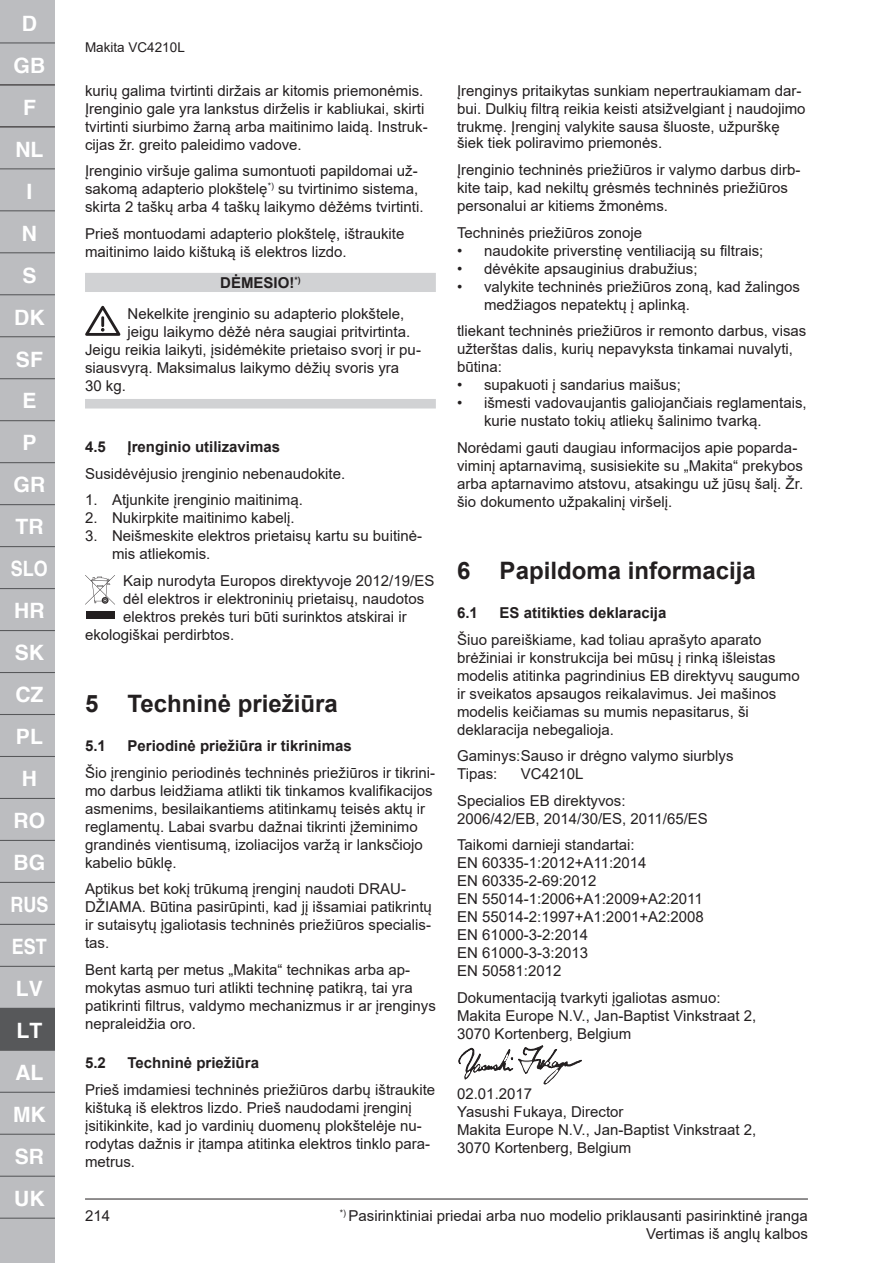
<style>
.page{position:relative;width:893px;height:1263px;background:#fff}
.page>*{position:absolute;margin:0;border:0;box-sizing:border-box;transform-origin:0 0}
.t1{font:700 24px "Arial";color:#231f20}
.t2{font:700 21.15px/42px "Helvetica";color:#fff;text-align:center}
.t3{font:15px/18px "Arial";color:#231f20}
.t4{font:700 15px "Arial";color:#231f20}
.t5{font:13.5px "Arial";color:#231f20}
.s1{font-weight:700}
</style>
<div class="page">
<hr style="left:85px;top:1199px;width:723px;height:1px;background:#231f20">
<div style="left:0;top:1198px;width:55px;height:65px;background:#bcbdc0"></div>
<div style="left:0;top:1px;width:55px;height:1197px;background:#bcbdc0"></div>
<div style="left:0;top:1008px;width:55px;height:42px;background:#57585a"></div>
<hr style="left:0;top:168px;width:55px;height:1px;background:#57585a">
<hr style="left:0;top:210px;width:55px;height:1px;background:#57585a">
<hr style="left:0;top:252px;width:55px;height:1px;background:#57585a">
<hr style="left:0;top:294px;width:55px;height:1px;background:#57585a">
<hr style="left:0;top:336px;width:55px;height:1px;background:#57585a">
<hr style="left:0;top:378px;width:55px;height:1px;background:#57585a">
<hr style="left:0;top:420px;width:55px;height:1px;background:#57585a">
<hr style="left:0;top:462px;width:55px;height:1px;background:#57585a">
<hr style="left:0;top:504px;width:55px;height:1px;background:#57585a">
<hr style="left:0;top:546px;width:55px;height:1px;background:#57585a">
<hr style="left:0;top:588px;width:55px;height:1px;background:#57585a">
<hr style="left:0;top:630px;width:55px;height:1px;background:#57585a">
<hr style="left:0;top:672px;width:55px;height:1px;background:#57585a">
<hr style="left:0;top:714px;width:55px;height:1px;background:#57585a">
<hr style="left:0;top:756px;width:55px;height:1px;background:#57585a">
<hr style="left:0;top:798px;width:55px;height:1px;background:#57585a">
<hr style="left:0;top:840px;width:55px;height:1px;background:#57585a">
<hr style="left:0;top:882px;width:55px;height:1px;background:#57585a">
<hr style="left:0;top:924px;width:55px;height:1px;background:#57585a">
<hr style="left:0;top:966px;width:55px;height:1px;background:#57585a">
<hr style="left:0;top:1050px;width:55px;height:1px;background:#57585a">
<hr style="left:0;top:1092px;width:55px;height:1px;background:#57585a">
<hr style="left:0;top:1134px;width:55px;height:1px;background:#57585a">
<hr style="left:0;top:1176px;width:55px;height:1px;background:#57585a">
<hr style="left:0;top:1217px;width:55px;height:2px;background:#57585a">
<hr style="left:0;top:42px;width:55px;height:1px;background:#57585a">
<hr style="left:0;top:84px;width:55px;height:1px;background:#231f20">
<hr style="left:0;top:126px;width:55px;height:1px;background:#231f20">
<div style="left:85px;top:273px;width:351px;height:19px;background:#d1d2d4"></div>
<div style="left:85px;top:399px;width:351px;height:9px;background:#d1d2d4"></div>
<svg style="left:85px;top:306px;width:36px;height:30px"></svg>
<div style="left:86px;top:612px;width:28px;height:7px;background:#231f20"></div>
<svg style="left:85px;top:575px;width:30px;height:30px"></svg>
<svg style="left:458px;top:1045px;width:124px;height:39px"></svg>
<h2 class="t2" style="left:10px;top:2px;width:39px">D<br>GB<br>F<br>NL<br>I<br>N<br>S<br>DK<br>SF<br>E<br>P<br>GR<br>TR<br>SLO<br>HR<br>SK<br>CZ<br>PL<br>H<br>RO<br>BG<br>RUS<br>EST<br>LV<br>LT<br>AL<br>MK<br>SR<br>UK</h2>
<p class="t5" style="left:85px;top:43px;width:101px">Makita VC4210L</p>
<p class="t3" style="left:85px;top:82px;width:344px">kurių galima tvirtinti diržais ar kitomis priemonėmis.<br>Įrenginio gale yra lankstus dirželis ir kabliukai, skirti tvirtinti siurbimo žarną arba maitinimo laidą. Instruk&shy;cijas žr. greito paleidimo vadove.</p>
<p class="t3" style="left:85px;top:162px;width:340px">Įrenginio viršuje galima sumontuoti papildomai už&shy;sakomą adapterio plokštelę<sup>*)</sup> su tvirtinimo sistema, skirta 2 taškų arba 4 taškų laikymo dėžėms tvirtinti.</p>
<p class="t3" style="left:85px;top:225px;width:321px">Prieš montuodami adapterio plokštelę, ištraukite maitinimo laido kištuką iš elektros lizdo.</p>
<p class="t3" style="left:128px;top:267px;width:278px;line-height:30.8px;text-indent:93px"><span class="s1">DĖMESIO!</span><sup>*)<br></sup>Nekelkite įrenginio su adapterio plokštele,</p>
<p class="t3" style="left:85px;top:322px;width:337px;text-indent:43px">jeigu laikymo dėžė nėra saugiai pritvirtinta.<br>Jeigu reikia laikyti, įsidėmėkite prietaiso svorį ir pu&shy;siausvyrą. Maksimalus laikymo dėžių svoris yra<br>30 kg.</p>
<p class="t4" style="left:85px;top:441px;width:22px">4.5</p>
<p class="t4" style="left:128px;top:437px;width:154px">Įrenginio utilizavimas</p>
<p class="t3" style="left:85px;top:464px;width:262px">Susidėvėjusio įrenginio nebenaudokite.</p>
<p class="t3" style="left:85px;top:491px;width:219px">1. Atjunkite įrenginio maitinimą.</p>
<p class="t3" style="left:85px;top:509px;width:211px">2. Nukirpkite maitinimo kabelį.</p>
<p class="t3" style="left:112px;top:527px;width:312px;text-indent:-27px">3. Neišmeskite elektros prietaisų kartu su buitinė&shy;mis atliekomis.</p>
<p class="t3" style="left:123px;top:571px;width:313px">Kaip nurodyta Europos direktyvoje 2012/19/ES</p>
<p class="t3" style="left:123px;top:589px;width:302px">dėl elektros ir elektroninių prietaisų, naudotos</p>
<p class="t3" style="left:123px;top:607px;width:285px">elektros prekės turi būti surinktos atskirai ir</p>
<p class="t3" style="left:85px;top:625px;width:151px">ekologiškai perdirbtos.</p>
<h1 class="t1" style="left:85px;top:695px;width:254px">5 Techninė priežiūra</h1>
<p class="t4" style="left:85px;top:740px;width:22px">5.1</p>
<p class="t4" style="left:128px;top:736px;width:226px">Periodinė priežiūra ir tikrinimas</p>
<p class="t3" style="left:85px;top:763px;width:352px">Šio įrenginio periodinės techninės priežiūros ir tikrini&shy;mo darbus leidžiama atlikti tik tinkamos kvalifikacijos asmenims, besilaikantiems atitinkamų teisės aktų ir reglamentų. Labai svarbu dažnai tikrinti įžeminimo grandinės vientisumą, izoliacijos varžą ir lanksčiojo kabelio būklę.</p>
<p class="t3" style="left:85px;top:880px;width:348px">Aptikus bet kokį trūkumą įrenginį naudoti DRAU-DŽIAMA. Būtina pasirūpinti, kad jį išsamiai patikrintų ir sutaisytų įgaliotasis techninės priežiūros specialis&shy;tas.</p>
<p class="t3" style="left:85px;top:960px;width:352px">Bent kartą per metus „Makita“ technikas arba ap&shy;mokytas asmuo turi atlikti techninę patikrą, tai yra patikrinti filtrus, valdymo mechanizmus ir ar įrenginys nepraleidžia oro.</p>
<p class="t4" style="left:85px;top:1057px;width:22px">5.2</p>
<p class="t4" style="left:128px;top:1053px;width:133px">Techninė priežiūra</p>
<p class="t3" style="left:85px;top:1080px;width:352px">Prieš imdamiesi techninės priežiūros darbų ištraukite kištuką iš elektros lizdo. Prieš naudodami įrenginį įsitikinkite, kad jo vardinių duomenų plokštelėje nu&shy;rodytas dažnis ir įtampa atitinka elektros tinklo para&shy;metrus.</p>
<p class="t3" style="left:457px;top:82px;width:350px">Įrenginys pritaikytas sunkiam nepertraukiamam dar&shy;bui. Dulkių filtrą reikia keisti atsižvelgiant į naudojimo trukmę. Įrenginį valykite sausa šluoste, užpurškę</p>
<p class="t3" style="left:457px;top:130px;width:345px;line-height:26.5px">šiek tiek poliravimo priemonės.<br>Įrenginio techninės priežiūros ir valymo darbus dirb-</p>
<p class="t3" style="left:457px;top:179px;width:332px">kite taip, kad nekiltų grėsmės techninės priežiūros personalui ar kitiems žmonėms.</p>
<p class="t3" style="left:457px;top:223px;width:187px">Techninės priežiūros zonoje</p>
<p class="t3" style="left:457px;top:243px;width:308px">• naudokite priverstinę ventiliaciją su filtrais;</p>
<p class="t3" style="left:457px;top:261px;width:242px">• dėvėkite apsauginius drabužius;</p>
<p class="t3" style="left:484px;top:279px;width:317px;text-indent:-27px">• valykite techninės priežiūros zoną, kad žalingos medžiagos nepatektų į aplinką.</p>
<p class="t3" style="left:457px;top:322px;width:351px">tliekant techninės priežiūros ir remonto darbus, visas užterštas dalis, kurių nepavyksta tinkamai nuvalyti, būtina:</p>
<p class="t3" style="left:457px;top:377px;width:225px">• supakuoti į sandarius maišus;</p>
<p class="t3" style="left:484px;top:395px;width:324px;text-indent:-27px">• išmesti vadovaujantis galiojančiais reglamentais, kurie nustato tokių atliekų šalinimo tvarką.</p>
<p class="t3" style="left:457px;top:438px;width:348px">Norėdami gauti daugiau informacijos apie poparda&shy;viminį aptarnavimą, susisiekite su „Makita“ prekybos arba aptarnavimo atstovu, atsakingu už jūsų šalį. Žr. šio dokumento užpakalinį viršelį.</p>
<h1 class="t1" style="left:457px;top:562px;width:300px">6 Papildoma informacija</h1>
<p class="t4" style="left:457px;top:607px;width:22px">6.1</p>
<p class="t4" style="left:500px;top:607px;width:168px">ES atitikties deklaracija</p>
<p class="t3" style="left:457px;top:630px;width:344px">Šiuo pareiškiame, kad toliau aprašyto aparato brėžiniai ir konstrukcija bei mūsų į rinką išleistas modelis atitinka pagrindinius EB direktyvų saugumo ir sveikatos apsaugos reikalavimus. Jei mašinos modelis keičiamas su mumis nepasitarus, ši deklaracija nebegalioja.</p>
<p class="t3" style="left:457px;top:747px;width:278px">Gaminys: Sauso ir drėgno valymo siurblys<br>Tipas:</p>
<p class="t3" style="left:457px;top:761px;width:170px;line-height:26.5px;text-indent:64px">VC4210L<br>Specialios EB direktyvos:</p>
<p class="t3" style="left:457px;top:805px;width:252px;line-height:26.5px">2006/42/EB, 2014/30/ES, 2011/65/ES<br>Taikomi darnieji standartai:</p>
<p class="t3" style="left:457px;top:854px;width:248px">EN 60335-1:2012+A11:2014<br>EN 60335-2-69:2012<br>EN 55014-1:2006+A1:2009+A2:2011<br>EN 55014-2:1997+A1:2001+A2:2008<br>EN 61000-3-2:2014<br>EN 61000-3-3:2013<br>EN 50581:2012</p>
<p class="t3" style="left:457px;top:988px;width:301px">Dokumentaciją tvarkyti įgaliotas asmuo:<br>Makita Europe N.V., Jan-Baptist Vinkstraat 2,<br>3070 Kortenberg, Belgium</p>
<p class="t3" style="left:457px;top:1084px;width:301px">02.01.2017<br>Yasushi Fukaya, Director<br>Makita Europe N.V., Jan-Baptist Vinkstraat 2,<br>3070 Kortenberg, Belgium</p>
<p class="t3" style="left:85px;top:1208px;width:27px">214</p>
<p class="t3" style="left:340px;top:1206px;width:470px;text-align:right"><sup>*)</sup> Pasirinktiniai priedai arba nuo modelio priklausanti pasirinktinė įranga<br>Vertimas iš anglų kalbos</p>
</div>
